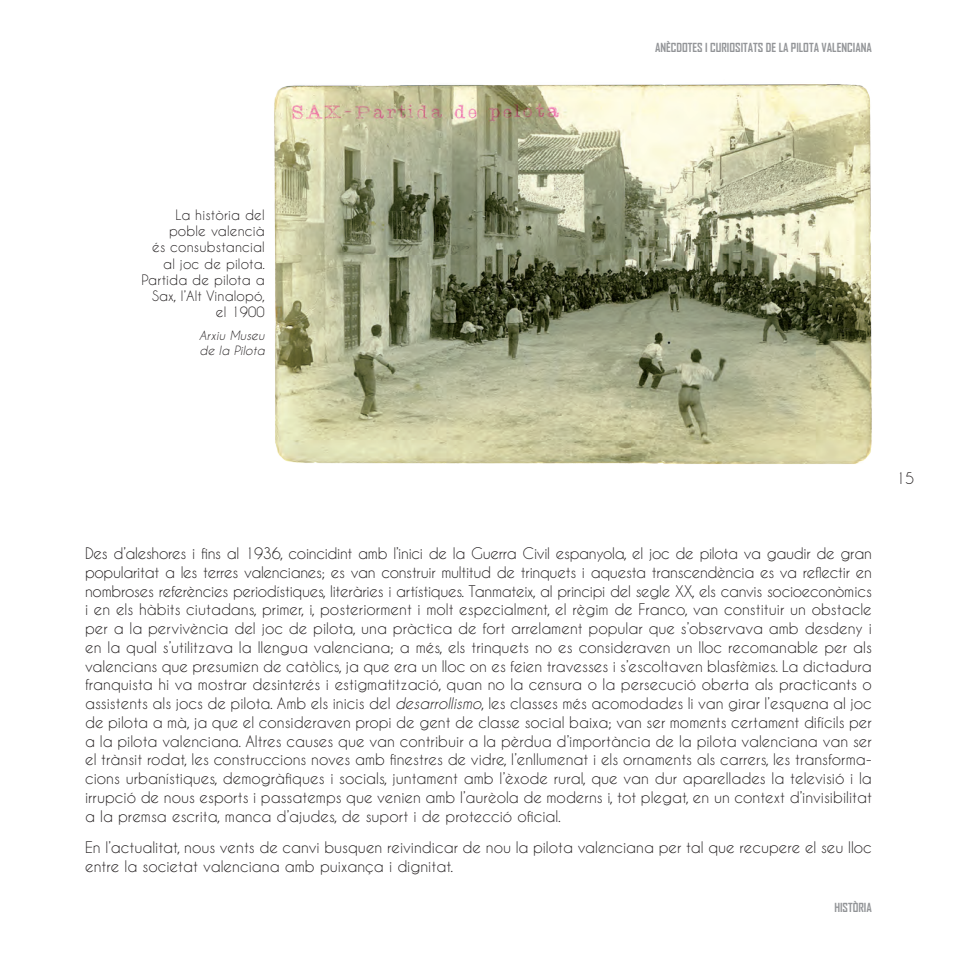
<style>
.page{position:relative;width:957px;height:957px;background:#fff}
.page>*{position:absolute;margin:0;border:0;box-sizing:border-box;transform-origin:0 0}
.t1{font:15px/18.8px "Caviar Dreams";color:#231f20;text-align:justify}
.t2{font:13.5px/16.2px "Caviar Dreams";letter-spacing:.01em;color:#231f20;text-align:right}
.t3{font:700 12px "Agency FB";color:#939598}
.t4{font:italic 12px/14.4px "Caviar Dreams";letter-spacing:.01em;color:#231f20}
.s1{font-style:italic}
</style>
<div class="page">
<img style="left:274px;top:84px;width:598px;height:380px">
<p class="t3" style="left:655px;top:40px;width:218px">ANÈCDOTES I CURIOSITATS DE LA PILOTA VALENCIANA</p>
<p class="t2" style="left:142px;top:207px;width:125px">La història del poble valencià<br>és consubstancial al joc de pilota.<br>Partida de pilota a<br>Sax, l’Alt Vinalopó, el 1900</p>
<p class="t4" style="left:199px;top:328px;width:67px">Arxiu Museu de la Pilota</p>
<p class="t1" style="left:85px;top:544px;width:788px">Des d’aleshores i fins al 1936, coincidint amb l’inici de la Guerra Civil espanyola, el joc de pilota va gaudir de gran popularitat a les terres valencianes; es van construir multitud de trinquets i aquesta transcendència es va reflectir en nombroses referències periodístiques, literàries i artístiques. Tanmateix, al principi del segle XX, els canvis socioeconòmics i en els hàbits ciutadans, primer, i, posteriorment i molt especialment, el règim de Franco, van constituir un obstacle per a la pervivència del joc de pilota, una pràctica de fort arrelament popular que s’observava amb desdeny i en la qual s’utilitzava la llengua valenciana; a més, els trinquets no es consideraven un lloc recomanable per als valencians que presumien de catòlics, ja que era un lloc on es feien travesses i s’escoltaven blasfèmies. La dictadura franquista hi va mostrar desinterés i estigmatització, quan no la censura o la persecució oberta als practicants o assistents als jocs de pilota. Amb els inicis del <span class="s1">desarrollismo</span>, les classes més acomodades li van girar l’esquena al joc de pilota a mà, ja que el consideraven propi de gent de classe social baixa; van ser moments certament difícils per a la pilota valenciana. Altres causes que van contribuir a la pèrdua d’importància de la pilota valenciana van ser el trànsit rodat, les construccions noves amb finestres de vidre, l’enllumenat i els ornaments als carrers, les transforma&shy;cions urbanístiques, demogràfiques i socials, juntament amb l’èxode rural, que van dur aparellades la televisió i la irrupció de nous esports i passatemps que venien amb l’aurèola de moderns i, tot plegat, en un context d’invisibilitat a la premsa escrita, manca d’ajudes, de suport i de protecció oficial.</p>
<p class="t1" style="left:85px;top:838px;width:788px">En l’actualitat, nous vents de canvi busquen reivindicar de nou la pilota valenciana per tal que recupere el seu lloc entre la societat valenciana amb puixança i dignitat.</p>
<p class="t3" style="left:834px;top:900px;width:39px">HISTÒRIA</p>
<p class="t1" style="left:896px;top:469px;width:20px">15</p>
</div>
